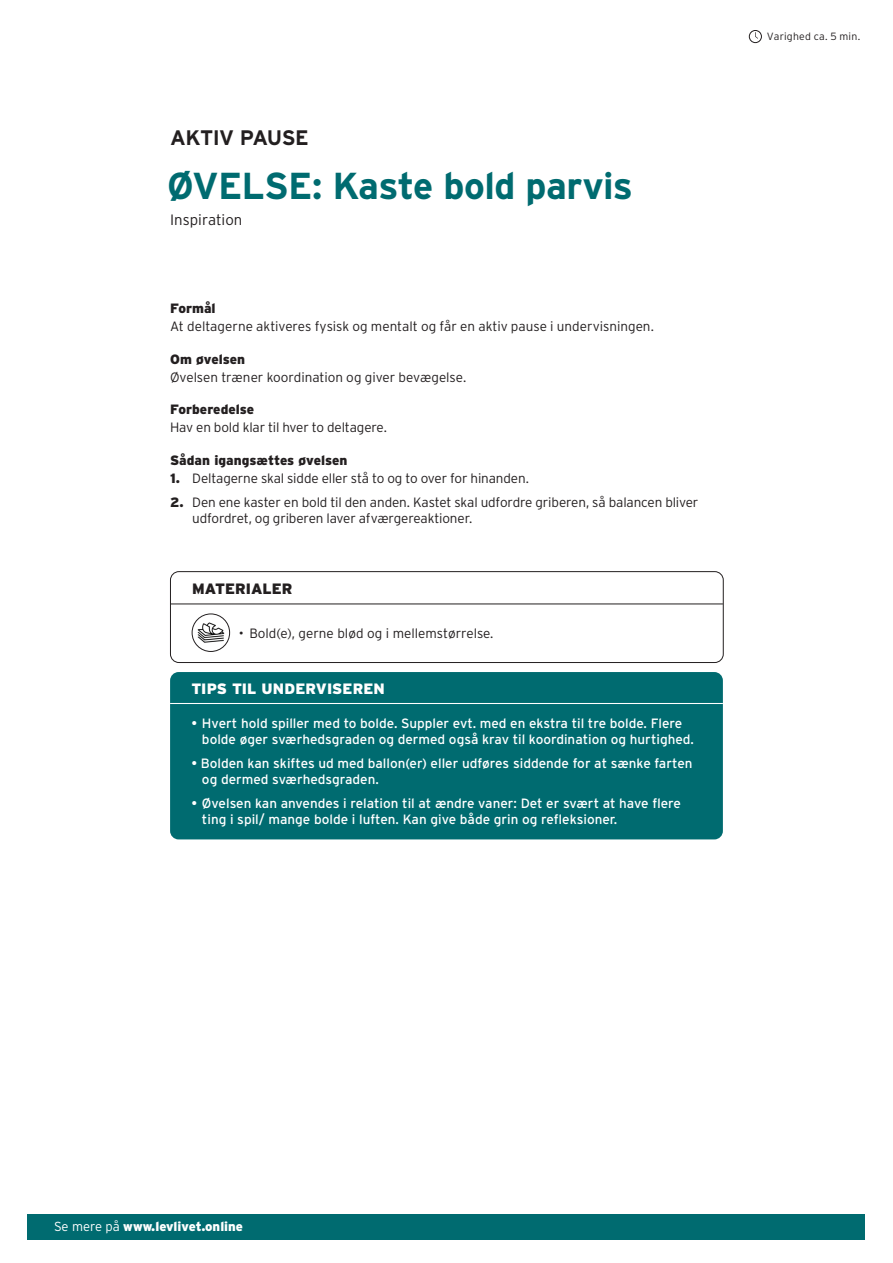
<style>
.page{position:relative;width:893px;height:1263px;background:#fff}
.page>*{position:absolute;margin:0;border:0;box-sizing:border-box;transform-origin:0 0}
.Rubrik{font:700 37.5px "Interstate";letter-spacing:-.02em;color:#006b70}
.Tema{font:700 21px "Interstate";letter-spacing:-.03em;color:#231f20}
.Tips_-_Head{font:900 15px "Interstate";letter-spacing:.01em;color:#fff}
.Råd{font:300 15px "Interstate";letter-spacing:.005em;color:#231f20}
.Mat_-_Head{font:900 15px "Interstate";color:#231f20}
.Tips_-_Bullit{font:13.5px/15.8px "Interstate";color:#fff}
.Liste_-_Numre{font:300 13.5px/15.8px "Interstate";letter-spacing:-.01em;color:#231f20}
.Brød{font:300 13.5px "Interstate";color:#231f20}
.Mellemrubrik{font:900 13.5px "Interstate";color:#231f20}
.Mat_-_Bullet{font:300 13.5px "Interstate";color:#231f20}
.Liste_-_Bullet{font:300 13.5px "Interstate";letter-spacing:-.015em;color:#231f20}
.t1{font:900 13.05px "Interstate";color:#fff}
.P_-_Varighed{font:300 10.5px "Interstate";letter-spacing:.02em;color:#231f20}
.s1{font-weight:900}
.s2{font-weight:300}
</style>
<div class="page">
<div style="left:170px;top:672px;width:553px;height:167px;background:#006b70;border-radius:9px"></div>
<hr style="left:170px;top:703px;width:553px;height:1px;background:#fff">
<hr style="left:171px;top:604px;width:552px;height:1px;background:#231f20">
<div style="left:170px;top:571px;width:554px;height:92px;border:1px solid #231f20;border-radius:9px"></div>
<img style="left:192px;top:614px;width:38px;height:37px;border-radius:19px">
<div style="left:192px;top:613px;width:38px;height:39px;border:1px solid #231f20;border-radius:50%"></div>
<div style="left:28px;top:1214px;width:837px;height:25px;background:#006b70"></div>
<div style="left:749px;top:30px;width:13px;height:13px;border:1px solid #231f20;border-radius:50%"></div>
<p class="Tema" style="left:170px;top:125px;width:140px">AKTIV PAUSE</p>
<p class="Rubrik" style="left:167px;top:165px;width:467px">ØVELSE: Kaste bold parvis</p>
<p class="Råd" style="left:170px;top:211px;width:74px">Inspiration</p>
<p class="Mellemrubrik" style="left:170px;top:301px;width:47px">Formål</p>
<p class="Brød" style="left:170px;top:319px;width:485px">At deltagerne aktiveres fysisk og mentalt og får en aktiv pause i undervisningen.</p>
<p class="Mellemrubrik" style="left:170px;top:351px;width:77px">Om øvelsen</p>
<p class="Brød" style="left:170px;top:369px;width:298px">Øvelsen træner koordination og giver bevægelse.</p>
<p class="Mellemrubrik" style="left:170px;top:402px;width:86px">Forberedelse</p>
<p class="Liste_-_Bullet" style="left:170px;top:420px;width:218px">Hav en bold klar til hver to deltagere.</p>
<p class="Mellemrubrik" style="left:170px;top:453px;width:179px">Sådan igangsættes øvelsen</p>
<p class="Liste_-_Numre" style="left:170px;top:470px;width:360px"><span class="s1">1.</span> Deltagerne skal sidde eller stå to og to over for hinanden.</p>
<p class="Liste_-_Numre" style="left:192px;top:494px;width:508px;text-indent:-22px"><span class="s1">2.</span> Den ene kaster en bold til den anden. Kastet skal udfordre griberen, så balancen bliver udfordret, og griberen laver afværgereaktioner.</p>
<p class="Mat_-_Head" style="left:192px;top:580px;width:102px">MATERIALER</p>
<p class="Mat_-_Bullet" style="left:239px;top:626px;width:256px">• Bold(e), gerne blød og i mellemstørrelse.</p>
<p class="Tips_-_Head" style="left:191px;top:680px;width:195px">TIPS TIL UNDERVISEREN</p>
<p class="Tips_-_Bullit" style="left:202px;top:715px;width:494px;text-indent:-11px">• Hvert hold spiller med to bolde. Suppler evt. med en ekstra til tre bolde. Flere bolde øger sværhedsgraden og dermed også krav til koordination og hurtighed.</p>
<p class="Tips_-_Bullit" style="left:202px;top:755px;width:492px;text-indent:-11px">• Bolden kan skiftes ud med ballon(er) eller udføres siddende for at sænke farten og dermed sværhedsgraden.</p>
<p class="Tips_-_Bullit" style="left:202px;top:795px;width:481px;text-indent:-11px">• Øvelsen kan anvendes i relation til at ændre vaner: Det er svært at have flere ting i spil/ mange bolde i luften. Kan give både grin og refleksioner.</p>
<p class="P_-_Varighed" style="left:767px;top:31px;width:95px">Varighed ca. 5 min.</p>
<p class="t1" style="left:54px;top:1219px;width:191px"><span class="s2">Se mere på</span> www.levlivet.online</p>
</div>
